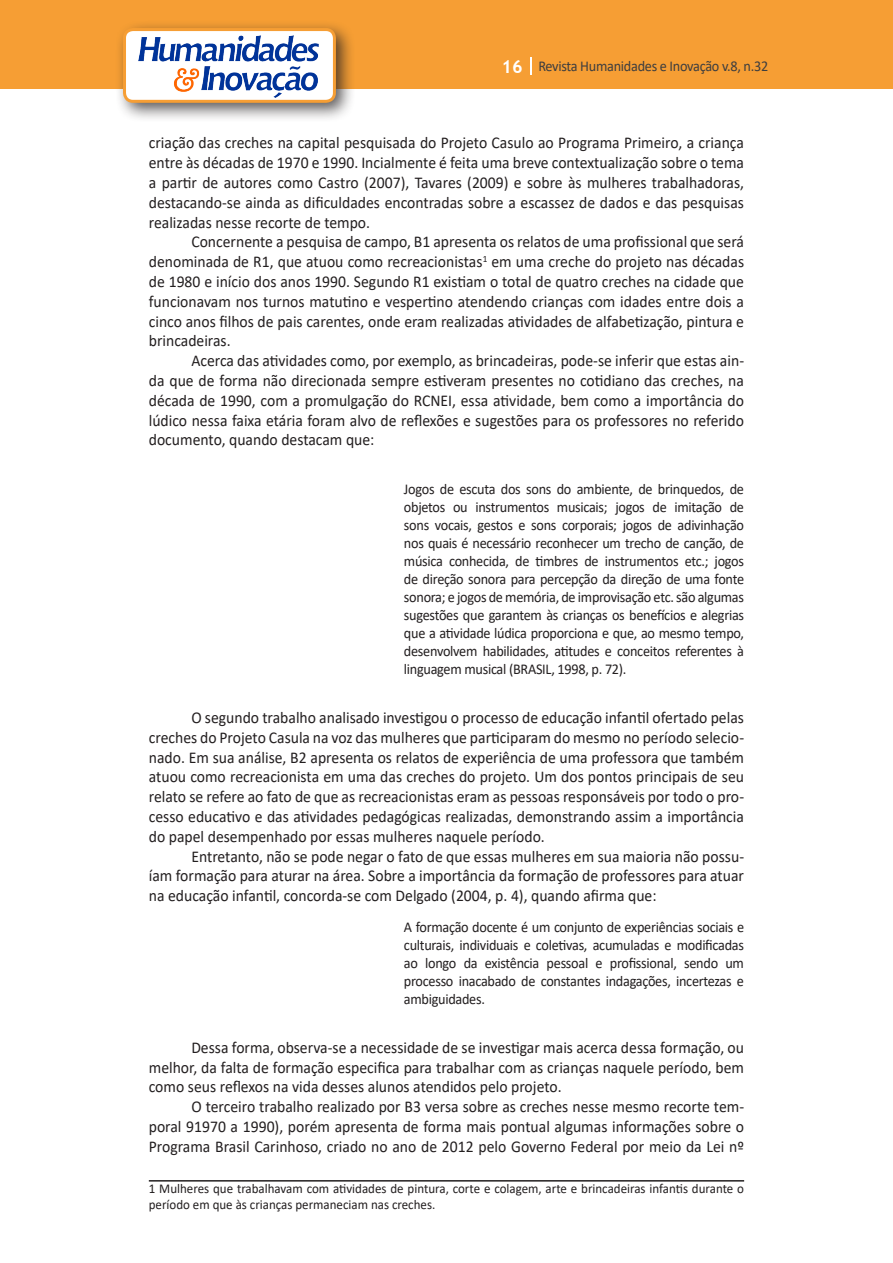
<style>
.page{position:relative;width:893px;height:1263px;background:#fff}
.page>*{position:absolute;margin:0;border:0;box-sizing:border-box;transform-origin:0 0}
.Texto{font:16.5px/19.8px "Calibri";color:#231f20;text-align:justify;scale:.95 1}
.citacao{font:15px/18px "Calibri";letter-spacing:-.02em;color:#231f20;text-align:justify;scale:.95 1}
.t1{font:15px "Calibri";letter-spacing:-.02em;color:#3e3e3f;scale:.95 1}
.Rodapé{font:13.5px/16.2px "Calibri";color:#231f20;scale:.96 1}
.s1{font-family:"Trebuchet MS";font-weight:700;font-size:18px;color:#fff}
</style>
<div class="page">
<div style="left:0;top:0;width:893px;height:88px;background:#f69e34"></div>
<svg style="left:530px;top:57px;width:2px;height:18px"></svg>
<div style="left:115px;top:20px;width:241px;height:103px;background:#231f20;opacity:.75"></div>
<div style="left:125px;top:30px;width:209px;height:71px;background:#fff;border-radius:9px"></div>
<img style="left:138px;top:35px;width:181px;height:62px">
<div style="left:123px;top:28px;width:213px;height:75px;border:3px solid #f69e34;border-radius:9px"></div>
<hr style="left:149px;top:1180px;width:595px;height:1px;background:#231f20">
<p class="t1" style="left:501px;top:56px;width:282px"><span class="s1">16</span> Revista Humanidades e Inovação v.8, n.32</p>
<p class="Texto" style="left:149px;top:133px;width:628px">criação das creches na capital pesquisada do Projeto Casulo ao Programa Primeiro, a criança entre às décadas de 1970 e 1990. Incialmente é feita uma breve contextualização sobre o tema a partir de autores como Castro (2007), Tavares (2009) e sobre às mulheres trabalhadoras, destacando-se ainda as dificuldades encontradas sobre a escassez de dados e das pesquisas realizadas nesse recorte de tempo.</p>
<p class="Texto" style="left:149px;top:232px;width:628px;text-indent:43px">Concernente a pesquisa de campo, B1 apresenta os relatos de uma profissional que será denominada de R1, que atuou como recreacionistas<sup>1</sup> em uma creche do projeto nas décadas de 1980 e início dos anos 1990. Segundo R1 existiam o total de quatro creches na cidade que funcionavam nos turnos matutino e vespertino atendendo crianças com idades entre dois a cinco anos filhos de pais carentes, onde eram realizadas atividades de alfabetização, pintura e brincadeiras.</p>
<p class="Texto" style="left:149px;top:350px;width:628px;text-indent:43px">Acerca das atividades como, por exemplo, as brincadeiras, pode-se inferir que estas ain&shy;da que de forma não direcionada sempre estiveram presentes no cotidiano das creches, na década de 1990, com a promulgação do RCNEI, essa atividade, bem como a importância do lúdico nessa faixa etária foram alvo de reflexões e sugestões para os professores no referido documento, quando destacam que:</p>
<p class="citacao" style="left:404px;top:480px;width:360px">Jogos de escuta dos sons do ambiente, de brinquedos, de objetos ou instrumentos musicais; jogos de imitação de sons vocais, gestos e sons corporais; jogos de adivinhação nos quais é necessário reconhecer um trecho de canção, de música conhecida, de timbres de instrumentos etc.; jogos de direção sonora para percepção da direção de uma fonte sonora; e jogos de memória, de improvisação etc. são algumas sugestões que garantem às crianças os benefícios e alegrias que a atividade lúdica proporciona e que, ao mesmo tempo, desenvolvem habilidades, atitudes e conceitos referentes à linguagem musical (BRASIL, 1998, p. 72).</p>
<p class="Texto" style="left:149px;top:707px;width:628px;text-indent:43px">O segundo trabalho analisado investigou o processo de educação infantil ofertado pelas creches do Projeto Casula na voz das mulheres que participaram do mesmo no período selecio&shy;nado. Em sua análise, B2 apresenta os relatos de experiência de uma professora que também atuou como recreacionista em uma das creches do projeto. Um dos pontos principais de seu relato se refere ao fato de que as recreacionistas eram as pessoas responsáveis por todo o pro&shy;cesso educativo e das atividades pedagógicas realizadas, demonstrando assim a importância do papel desempenhado por essas mulheres naquele período.</p>
<p class="Texto" style="left:149px;top:846px;width:628px;text-indent:43px">Entretanto, não se pode negar o fato de que essas mulheres em sua maioria não possu&shy;íam formação para aturar na área. Sobre a importância da formação de professores para atuar na educação infantil, concorda-se com Delgado (2004, p. 4), quando afirma que:</p>
<p class="citacao" style="left:404px;top:918px;width:360px">A formação docente é um conjunto de experiências sociais e culturais, individuais e coletivas, acumuladas e modificadas ao longo da existência pessoal e profissional, sendo um processo inacabado de constantes indagações, incertezas e ambiguidades.</p>
<p class="Texto" style="left:149px;top:1037px;width:628px;text-indent:43px">Dessa forma, observa-se a necessidade de se investigar mais acerca dessa formação, ou melhor, da falta de formação especifica para trabalhar com as crianças naquele período, bem como seus reflexos na vida desses alunos atendidos pelo projeto.</p>
<p class="Texto" style="left:149px;top:1096px;width:628px;text-indent:43px">O terceiro trabalho realizado por B3 versa sobre as creches nesse mesmo recorte tem&shy;poral 91970 a 1990), porém apresenta de forma mais pontual algumas informações sobre o Programa Brasil Carinhoso, criado no ano de 2012 pelo Governo Federal por meio da Lei nº</p>
<p class="Rodapé" style="left:149px;top:1180px;width:621px">1 Mulheres que trabalhavam com atividades de pintura, corte e colagem, arte e brincadeiras infantis durante o período em que às crianças permaneciam nas creches.</p>
</div>
